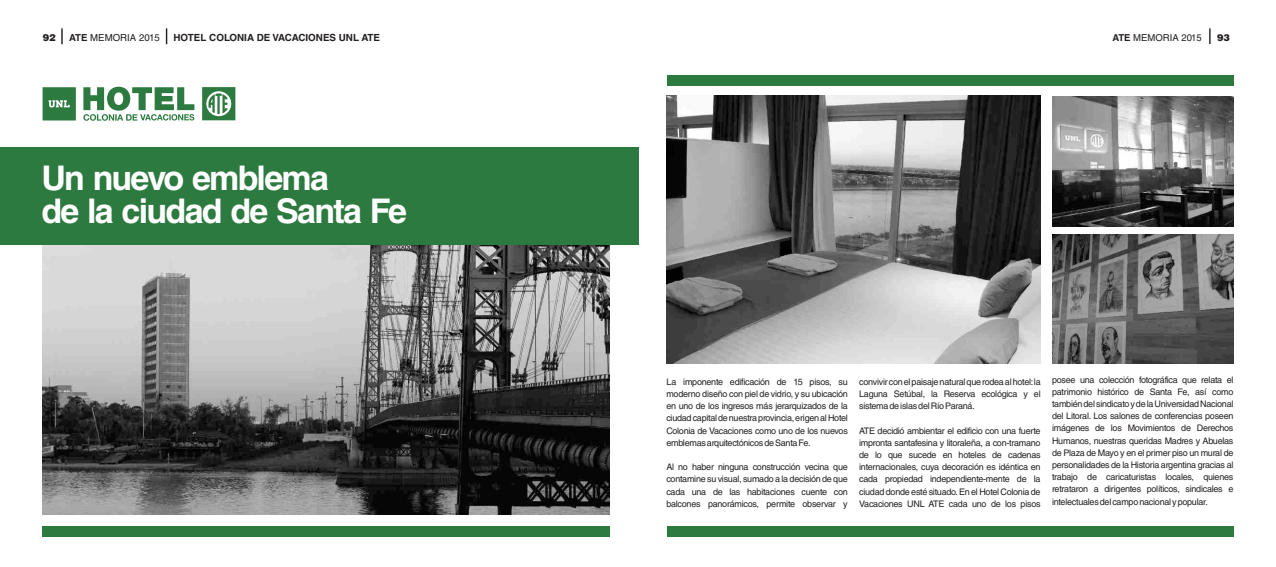
<style>
.page{position:relative;width:1276px;height:567px;background:#fff}
.page>*{position:absolute;margin:0;border:0;box-sizing:border-box;transform-origin:0 0}
.t1{font:700 34px/33.2px "Helvetica LT Std";letter-spacing:-.05em;color:#fff}
.t2{font:700 9.8px "Helvetica LT Std";color:#231f20}
.t3{font:9.6px "Helvetica LT Std";color:#231f20}
.t4{font:900 9.6px "Helvetica LT Std";color:#231f20}
.t5{font:9.5px "Helvetica LT Std";color:#231f20}
.t6{font:900 9.5px "Helvetica LT Std";color:#231f20}
.t7{font:9px/12.2px "Helvetica LT Std";letter-spacing:-.03em;color:#231f20;text-align:justify}
.s1{font-weight:700}
</style>
<div class="page">
<img style="left:1052px;top:96px;width:181px;height:130px">
<img style="left:43px;top:245px;width:566px;height:270px">
<svg style="left:1209px;top:28px;width:1px;height:16px"></svg>
<div style="left:667px;top:75px;width:566px;height:11px;background:#2c7a3f"></div>
<div style="left:43px;top:526px;width:566px;height:11px;background:#2c7a3f"></div>
<div style="left:0;top:148px;width:638px;height:97px;background:#2c7a3f"></div>
<img style="left:666px;top:96px;width:374px;height:268px">
<svg style="left:61px;top:28px;width:2px;height:16px"></svg>
<svg style="left:166px;top:28px;width:1px;height:16px"></svg>
<img style="left:1052px;top:234px;width:181px;height:129px">
<svg style="left:83px;top:87px;width:111px;height:34px"></svg>
<svg style="left:202px;top:87px;width:33px;height:33px"></svg>
<svg style="left:43px;top:87px;width:33px;height:33px"></svg>
<div style="left:667px;top:526px;width:566px;height:11px;background:#2c7a3f"></div>
<p class="t4" style="left:43px;top:34px;width:14px">92</p>
<p class="t3" style="left:69px;top:34px;width:92px"><span class="s1">ATE</span> MEMORIA 2015</p>
<p class="t2" style="left:173px;top:34px;width:208px">HOTEL COLONIA DE VACACIONES UNL ATE</p>
<h1 class="t1" style="left:41px;top:166px;width:367px">Un nuevo emblema<br>de la ciudad de Santa Fe</h1>
<p class="t5" style="left:1112px;top:34px;width:91px"><span class="s1">ATE</span> MEMORIA 2015</p>
<p class="t6" style="left:1217px;top:34px;width:14px">93</p>
<p class="t7" style="left:666px;top:377px;width:183px">La imponente edificación de 15 pisos, su moderno diseño con piel de vidrio, y su ubicación en uno de los ingresos más jerarquizados de la ciudadcapitaldenuestraprovincia,erigenalHotel Colonia de Vacaciones como uno de los nuevos emblemasarquitectónicosdeSantaFe.</p>
<p class="t7" style="left:666px;top:462px;width:183px">Al no haber ninguna construcción vecina que contamine su visual, sumado a la decisión de que cada una de las habitaciones cuente con balcones panorámicos, permite observar y</p>
<p class="t7" style="left:859px;top:377px;width:183px">convivirconelpaisajenaturalquerodeaalhotel:la Laguna Setúbal, la Reserva ecológica y el sistemadeislasdelRíoParaná.</p>
<p class="t7" style="left:859px;top:425px;width:183px">ATE decidió ambientar el edificio con una fuerte impronta santafesina y litoraleña, a con-tramano de lo que sucede en hoteles de cadenas internacionales, cuya decoración es idéntica en cada propiedad independiente-mente de la ciudad donde esté situado.En el Hotel Colonia de Vacaciones UNL ATE cada uno de los pisos</p>
<p class="t7" style="left:1052px;top:374px;width:183px">posee una colección fotográfica que relata el patrimonio histórico de Santa Fe, así como tambiéndelsindicatoydelaUniversidadNacional del Litoral. Los salones de conferencias poseen imágenes de los Movimientos de Derechos Humanos, nuestras queridas Madres y Abuelas de Plaza de Mayo y en el primer piso un mural de personalidades de la Historia argentina gracias al trabajo de caricaturistas locales, quienes retrataron a dirigentes políticos, sindicales e intelectualesdelcamponacionalypopular.</p>
</div>
